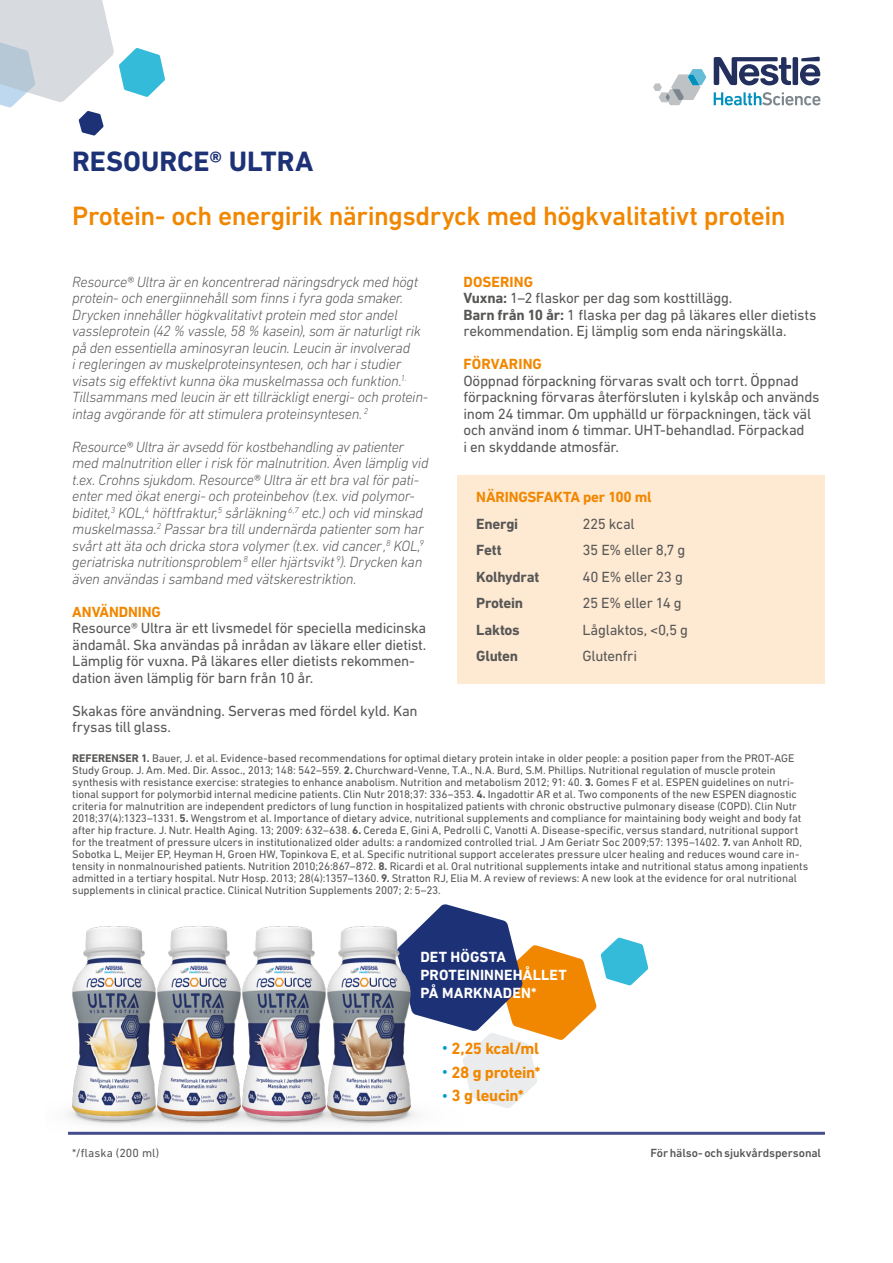
<style>
.page{position:relative;width:893px;height:1263px;background:#fff}
.page>*{position:absolute;margin:0;border:0;box-sizing:border-box;transform-origin:0 0}
.t1{font:700 28.5px "DIN Next LT Pro";letter-spacing:-.005em;color:#1d3176}
.t2{font:500 27px "DIN Next LT Pro";letter-spacing:-.015em;color:#f18700}
.t3{font:700 16.5px "DIN Next LT Pro";letter-spacing:-.02em;color:#f18700}
.t4{font:italic 300 15px/16.5px "DIN Next LT Pro";letter-spacing:-.025em;color:#575756}
.t5{font:15px/16.5px "DIN Next LT Pro";letter-spacing:-.02em;color:#575756}
.t6{font:700 15px "DIN Next LT Pro";letter-spacing:-.01em;color:#f18700}
.t7{font:700 15px "DIN Next LT Pro";letter-spacing:-.015em;color:#575756}
.t8{font:700 15px/18px "DIN Next LT Pro";letter-spacing:.01em;color:#fff}
.t9{font:500 12px "DIN Next LT Pro";letter-spacing:-.01em;color:#575756}
.t10{font:12px "DIN Next LT Pro";letter-spacing:.01em;color:#575756}
.t11{font:11.25px/12px "DIN Next LT Pro";letter-spacing:-.005em;color:#575756}
.s1{font-weight:700;color:#f18700}
.s2{font-weight:700}
.s3{font-weight:300;color:#009cd0}
</style>
<div class="page">
<hr style="left:68px;top:1132px;width:757px;height:3px;background:#454e8c">
<svg style="left:0;top:0;width:165px;height:136px"></svg>
<svg style="left:714px;top:92px;width:106px;height:13px"></svg>
<svg style="left:714px;top:57px;width:106px;height:28px"></svg>
<svg style="left:653px;top:69px;width:53px;height:36px"></svg>
<div style="left:457px;top:475px;width:368px;height:208px;background:#fee9d2"></div>
<svg style="left:488px;top:916px;width:160px;height:192px"></svg>
<img style="left:68px;top:926px;width:63px;height:209px">
<img style="left:131px;top:926px;width:85px;height:209px">
<img style="left:216px;top:926px;width:85px;height:209px">
<img style="left:301px;top:904px;width:187px;height:231px">
<h1 class="t1" style="left:72px;top:145px;width:243px">RESOURCE® ULTRA</h1>
<h2 class="t2" style="left:72px;top:200px;width:715px">Protein- och energirik näringsdryck med högkvalitativt protein</h2>
<p class="t4" style="left:72px;top:273px;width:357px">Resource® Ultra är en koncentrerad näringsdryck med högt protein- och energiinnehåll som finns i fyra goda smaker.<br>Drycken innehåller högkvalitativt protein med stor andel vassleprotein (42 % vassle, 58 % kasein), som är naturligt rik på den essentiella aminosyran leucin. Leucin är involverad<br>i regleringen av muskelproteinsyntesen, och har i studier visats sig effektivt kunna öka muskelmassa och funktion.<sup>1.<br></sup>Tillsammans med leucin är ett tillräckligt energi- och protein&shy;intag avgörande för att stimulera proteinsyntesen. <sup>2</sup></p>
<p class="t4" style="left:72px;top:438px;width:358px">Resource® Ultra är avsedd för kostbehandling av patienter med malnutrition eller i risk för malnutrition. Även lämplig vid t.ex. Crohns sjukdom. Resource® Ultra är ett bra val för pati&shy;enter med ökat energi- och proteinbehov (t.ex. vid polymor&shy;biditet,<sup>3</sup> KOL,<sup>4</sup> höftfraktur,<sup>5</sup> sårläkning <sup>6,7</sup> etc.) och vid minskad muskelmassa.<sup>2</sup> Passar bra till undernärda patienter som har svårt att äta och dricka stora volymer (t.ex. vid cancer,<sup>8</sup> KOL,<sup>9 </sup>geriatriska nutritionsproblem <sup>8</sup> eller hjärtsvikt <sup>9</sup>). Drycken kan även användas i samband med vätskerestriktion.</p>
<h3 class="t6" style="left:72px;top:603px;width:90px">ANVÄNDNING</h3>
<h3 class="t5" style="left:72px;top:620px;width:356px">Resource® Ultra är ett livsmedel för speciella medicinska ändamål. Ska användas på inrådan av läkare eller dietist.<br>Lämplig för vuxna. På läkares eller dietists rekommen&shy;dation även lämplig för barn från 10 år.</h3>
<h3 class="t5" style="left:72px;top:702px;width:347px">Skakas före användning. Serveras med fördel kyld. Kan frysas till glass.</h3>
<h3 class="t5" style="left:463px;top:273px;width:354px"><span class="s1">DOSERING<br></span><span class="s2">Vuxna:</span> 1–2 flaskor per dag som kosttillägg.<br><span class="s2">Barn från 10 år:</span> 1 flaska per dag på läkares eller dietists rekommendation. Ej lämplig som enda näringskälla.</h3>
<h3 class="t6" style="left:463px;top:356px;width:80px">FÖRVARING</h3>
<p class="t5" style="left:463px;top:372px;width:358px">Oöppnad förpackning förvaras svalt och torrt. Öppnad förpackning förvaras återförsluten i kylskåp och används inom 24 timmar. Om upphälld ur förpackningen, täck väl och använd inom 6 timmar. UHT-behandlad. Förpackad<br>i en skyddande atmosfär.</p>
<h3 class="t6" style="left:476px;top:488px;width:177px">NÄRINGSFAKTA per 100 ml</h3>
<h3 class="t7" style="left:476px;top:515px;width:43px">Energi</h3>
<h3 class="t5" style="left:583px;top:515px;width:54px">225 kcal</h3>
<h3 class="t7" style="left:476px;top:541px;width:27px">Fett</h3>
<h3 class="t5" style="left:582px;top:542px;width:104px">35 E% eller 8,7 g</h3>
<h3 class="t7" style="left:476px;top:568px;width:65px">Kolhydrat</h3>
<h3 class="t5" style="left:582px;top:568px;width:102px">40 E% eller 23 g</h3>
<h3 class="t7" style="left:476px;top:594px;width:48px">Protein</h3>
<h3 class="t5" style="left:582px;top:595px;width:101px">25 E% eller 14 g</h3>
<h3 class="t7" style="left:476px;top:621px;width:45px">Laktos</h3>
<h3 class="t5" style="left:582px;top:621px;width:107px">Låglaktos, &lt;0,5 g</h3>
<h3 class="t7" style="left:476px;top:647px;width:44px">Gluten</h3>
<h3 class="t5" style="left:582px;top:648px;width:56px">Glutenfri</h3>
<p class="t11" style="left:72px;top:752px;width:737px"><span class="s2">REFERENSER 1.</span> Bauer, J. et al. Evidence-based recommendations for optimal dietary protein intake in older people: a position paper from the PROT-AGE Study Group. J. Am. Med. Dir. Assoc., 2013; 148: 542–559. <span class="s2">2.</span> Churchward-Venne, T.A., N.A. Burd, S.M. Phillips. Nutritional regulation of muscle protein synthesis with resistance exercise: strategies to enhance anabolism. Nutrition and metabolism 2012; 91: 40. <span class="s2">3.</span> Gomes F et al. ESPEN guidelines on nutri&shy;tional support for polymorbid internal medicine patients. Clin Nutr 2018;37: 336–353. <span class="s2">4.</span> Ingadottir AR et al. Two components of the new ESPEN diagnostic criteria for malnutrition are independent predictors of lung function in hospitalized patients with chronic obstructive pulmonary disease (COPD). Clin Nutr 2018;37(4):1323–1331. <span class="s2">5.</span> Wengstrom et al. Importance of dietary advice, nutritional supplements and compliance for maintaining body weight and body fat after hip fracture. J. Nutr. Health Aging. 13; 2009: 632–638. <span class="s2">6.</span> Cereda E, Gini A, Pedrolli C, Vanotti A. Disease-specific, versus standard, nutritional support for the treatment of pressure ulcers in institutionalized older adults: a randomized controlled trial. J Am Geriatr Soc 2009;57: 1395–1402. <span class="s2">7.</span> van Anholt RD, Sobotka L, Meijer EP, Heyman H, Groen HW, Topinkova E, et al. Specific nutritional support accelerates pressure ulcer healing and reduces wound care in&shy;tensity in nonmalnourished patients. Nutrition 2010;26:867–872. <span class="s2">8.</span> Ricardi et al. Oral nutritional supplements intake and nutritional status among inpatients admitted in a tertiary hospital. Nutr Hosp. 2013; 28(4):1357–1360. <span class="s2">9.</span> Stratton RJ, Elia M. A review of reviews: A new look at the evidence for oral nutritional supplements in clinical practice. Clinical Nutrition Supplements 2007; 2: 5–23.</p>
<h3 class="t8" style="left:420px;top:948px;width:148px">DET HÖGSTA<br>PROTEININNEHÅLLET<br>PÅ MARKNADEN*</h3>
<p class="t10" style="left:72px;top:1146px;width:88px">*/flaska (200 ml)</p>
<h3 class="t3" style="left:441px;top:1039px;width:99px"><span class="s3">•</span> 2,25 kcal/ml</h3>
<h3 class="t3" style="left:441px;top:1063px;width:101px"><span class="s3">•</span> 28 g protein*</h3>
<h3 class="t3" style="left:441px;top:1085px;width:84px"><span class="s3">•</span> 3 g leucin*</h3>
<p class="t9" style="left:650px;top:1146px;width:172px">För hälso- och sjukvårdspersonal</p>
</div>
